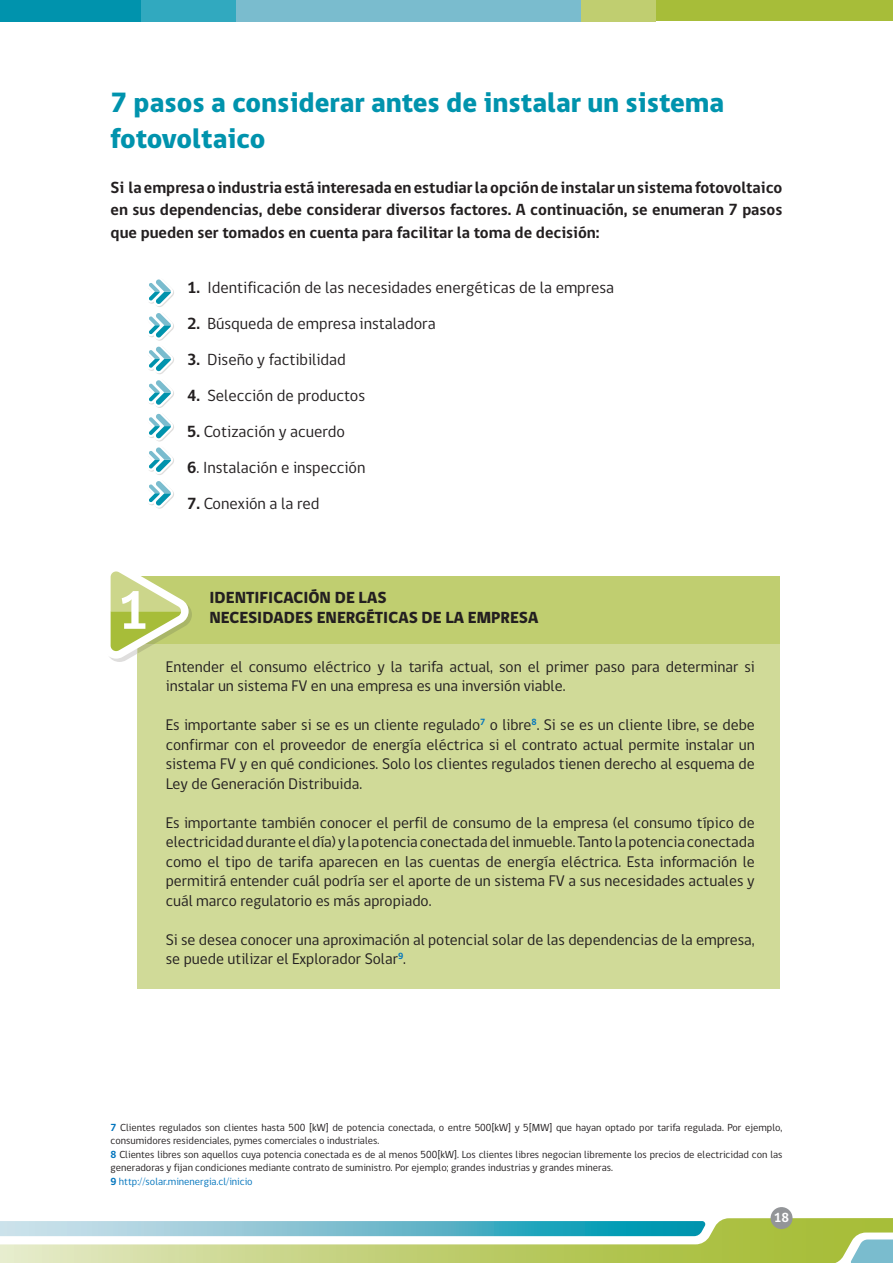
<style>
.page{position:relative;width:893px;height:1263px;background:#fff}
.page>*{position:absolute;margin:0;border:0;box-sizing:border-box;transform-origin:0 0}
.t1{font:700 55.5px "gob CL";color:#fff}
.t2{font:800 28.5px/36px "gob CL";color:#0093ad}
.t3{font:700 16.5px/22.5px "gob CL";color:#231f20;text-align:justify}
.t4{font:16.5px "gob CL";color:#231f20}
.t5{font:800 16.5px "gob CL";color:#231f20}
.t6{font:15.75px/19.5px "gob CL";color:#231f20}
.t7{font:700 13.5px "gob CL";color:#fff}
.t8{font:10.5px/13.5px "gob CL";color:#231f20}
.t9{font:10.5px "gob CL";color:#0074bd}
.s1{font-weight:700}
.s2{font-weight:700;color:#0074bd}
</style>
<div class="page">
<div style="left:0;top:0;width:141px;height:21px;background:#0093ad"></div>
<div style="left:656px;top:0;width:237px;height:21px;background:#a7bd39"></div>
<div style="left:235px;top:0;width:346px;height:21px;background:#7abcce"></div>
<div style="left:141px;top:0;width:94px;height:21px;background:#31a9bf"></div>
<div style="left:581px;top:0;width:75px;height:21px;background:#c0ce70"></div>
<div style="left:771px;top:1207px;width:21px;height:22px;background:#939598;border-radius:50%"></div>
<svg style="left:0;top:1218px;width:893px;height:45px"></svg>
<svg style="left:149px;top:279px;width:25px;height:230px"></svg>
<div style="left:137px;top:577px;width:643px;height:70px;background:#c0ce70"></div>
<div style="left:137px;top:644px;width:643px;height:345px;background:#d0da98"></div>
<svg style="left:109px;top:571px;width:83px;height:91px"></svg>
<p class="t2" style="left:111px;top:85px;width:615px">7 pasos a considerar antes de instalar un sistema fotovoltaico</p>
<p class="t3" style="left:111px;top:176px;width:673px">Si la empresa o industria está interesada en estudiar la opción de instalar un sistema fotovoltaico en sus dependencias, debe considerar diversos factores. A continuación, se enumeran 7 pasos que pueden ser tomados en cuenta para facilitar la toma de decisión:</p>
<p class="t4" style="left:187px;top:276px;width:429px"><span class="s1">1.</span> Identificación de las necesidades energéticas de la empresa</p>
<p class="t4" style="left:187px;top:312px;width:250px"><span class="s1">2.</span> Búsqueda de empresa instaladora</p>
<p class="t4" style="left:187px;top:348px;width:160px"><span class="s1">3.</span> Diseño y factibilidad</p>
<p class="t4" style="left:187px;top:384px;width:180px"><span class="s1">4.</span> Selección de productos</p>
<p class="t4" style="left:187px;top:420px;width:159px"><span class="s1">5.</span> Cotización y acuerdo</p>
<p class="t4" style="left:187px;top:456px;width:180px"><span class="s1">6</span>. Instalación e inspección</p>
<p class="t4" style="left:187px;top:492px;width:134px"><span class="s1">7.</span> Conexión a la red</p>
<h1 class="t1" style="left:117px;top:572px;width:33px">1</h1>
<p class="t5" style="left:209px;top:586px;width:179px">IDENTIFICACIÓN DE LAS</p>
<p class="t5" style="left:209px;top:606px;width:330px">NECESIDADES ENERGÉTICAS DE LA EMPRESA</p>
<p class="t6" style="left:166px;top:657px;width:590px">Entender el consumo eléctrico y la tarifa actual, son el primer paso para determinar si instalar un sistema FV en una empresa es una inversión viable.</p>
<p class="t6" style="left:166px;top:716px;width:590px;text-align:justify">Es importante saber si se es un cliente regulado<sup>7</sup> o libre<sup>8</sup>. Si se es un cliente libre, se debe confirmar con el proveedor de energía eléctrica si el contrato actual permite instalar un sistema FV y en qué condiciones. Solo los clientes regulados tienen derecho al esquema de Ley de Generación Distribuida.</p>
<p class="t6" style="left:166px;top:813px;width:590px;text-align:justify">Es importante también conocer el perfil de consumo de la empresa (el consumo típico de electricidad durante el día) y la potencia conectada del inmueble. Tanto la potencia conectada como el tipo de tarifa aparecen en las cuentas de energía eléctrica. Esta información le permitirá entender cuál podría ser el aporte de un sistema FV a sus necesidades actuales y cuál marco regulatorio es más apropiado.</p>
<p class="t6" style="left:166px;top:930px;width:590px">Si se desea conocer una aproximación al potencial solar de las dependencias de la empresa, se puede utilizar el Explorador Solar<sup>9</sup>.</p>
<p class="t8" style="left:111px;top:1120px;width:673px"><span class="s2">7</span> Clientes regulados son clientes hasta 500 [kW] de potencia conectada, o entre 500[kW] y 5[MW] que hayan optado por tarifa regulada. Por ejemplo, consumidores residenciales, pymes comerciales o industriales.</p>
<p class="t8" style="left:111px;top:1147px;width:673px"><span class="s2">8</span> Clientes libres son aquellos cuya potencia conectada es de al menos 500[kW]. Los clientes libres negocian libremente los precios de electricidad con las generadoras y fijan condiciones mediante contrato de suministro. Por ejemplo; grandes industrias y grandes mineras.</p>
<p class="t9" style="left:111px;top:1174px;width:144px"><span class="s1">9</span> http://solar.minenergia.cl/inicio</p>
<p class="t7" style="left:774px;top:1208px;width:17px">18</p>
</div>
